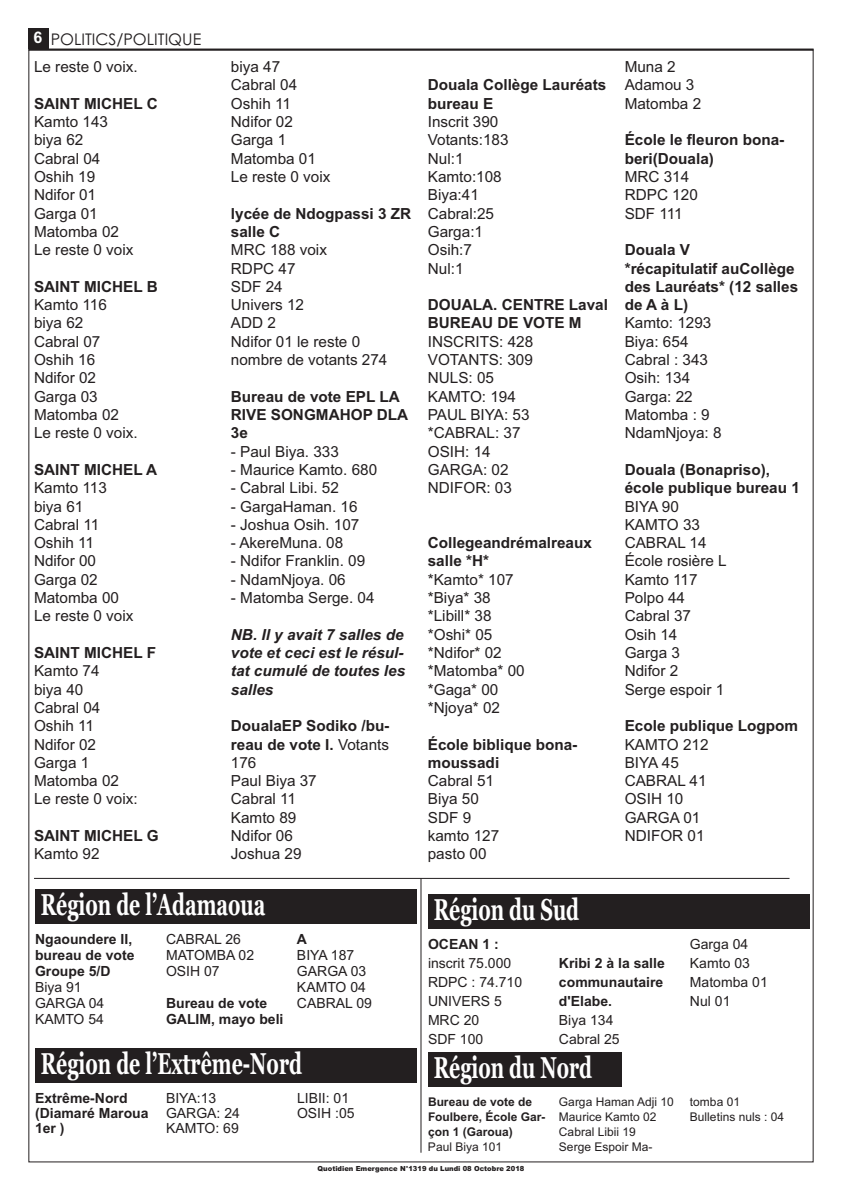
<style>
.page{position:relative;width:842px;height:1191px;background:#fff}
.page>*{position:absolute;margin:0;border:0;box-sizing:border-box;transform-origin:0 0}
.t1{font:700 30px "Georgia";color:#fff;scale:.65 1}
.t2{font:16px "Century Gothic";color:#231f20}
.t3{font:15.3px/18.3px "Arial";color:#231f20}
.t4{font:700 15.3px/18.3px "Arial";color:#231f20}
.t5{font:italic 700 15.3px/18.3px "Arial";color:#231f20}
.t6{font:14px/19px "Arial";color:#231f20}
.t7{font:700 14px/16px "Arial";color:#231f20}
.t8{font:12px/15px "Arial";color:#231f20}
.t9{font:700 12px/15px "Arial";color:#231f20}
.t10{font:900 7px "Arial";color:#231f20}
.s1{font-family:"Arial";font-weight:700;color:#fff}
.s2{font-weight:700}
</style>
<div class="page">
<hr style="left:28px;top:49px;width:786px;height:2px;background:#231f20">
<div style="left:28px;top:28px;width:20px;height:21px;background:#231f20"></div>
<hr style="left:34px;top:878px;width:755px;height:1px;background:#231f20">
<div style="left:35px;top:889px;width:381px;height:35px;background:#231f20"></div>
<div style="left:428px;top:894px;width:381px;height:34px;background:#231f20"></div>
<div style="left:35px;top:1048px;width:381px;height:35px;background:#231f20"></div>
<div style="left:428px;top:1052px;width:194px;height:35px;background:#231f20"></div>
<hr style="left:421px;top:878px;width:1px;height:274px;background:#231f20">
<p class="t2" style="left:34px;top:30px;width:169px"><span class="s1">6</span> POLITICS/POLITIQUE</p>
<p class="t3" style="left:34px;top:58px;width:105px">Le reste 0 voix.</p>
<p class="t4" style="left:34px;top:94px;width:125px">SAINT MICHEL C</p>
<p class="t3" style="left:34px;top:113px;width:101px">Kamto 143 biya 62<br>Cabral 04<br>Oshih 19<br>Ndifor 01<br>Garga 01<br>Matomba 02<br>Le reste 0 voix</p>
<p class="t4" style="left:34px;top:277px;width:125px">SAINT MICHEL B</p>
<p class="t3" style="left:34px;top:296px;width:105px">Kamto 116 biya 62<br>Cabral 07<br>Oshih 16<br>Ndifor 02<br>Garga 03<br>Matomba 02<br>Le reste 0 voix.</p>
<p class="t4" style="left:34px;top:460px;width:125px">SAINT MICHEL A</p>
<p class="t3" style="left:34px;top:479px;width:101px">Kamto 113 biya 61<br>Cabral 11<br>Oshih 11<br>Ndifor 00<br>Garga 02<br>Matomba 00<br>Le reste 0 voix</p>
<p class="t4" style="left:34px;top:643px;width:124px">SAINT MICHEL F</p>
<p class="t3" style="left:34px;top:662px;width:105px">Kamto 74<br>biya 40<br>Cabral 04<br>Oshih 11<br>Ndifor 02<br>Garga 1<br>Matomba 02<br>Le reste 0 voix:</p>
<p class="t4" style="left:34px;top:826px;width:126px">SAINT MICHEL G</p>
<p class="t3" style="left:34px;top:845px;width:67px">Kamto 92</p>
<p class="t3" style="left:231px;top:58px;width:101px">biya 47<br>Cabral 04<br>Oshih 11<br>Ndifor 02<br>Garga 1<br>Matomba 01<br>Le reste 0 voix</p>
<p class="t4" style="left:231px;top:204px;width:182px">lycée de Ndogpassi 3 ZR salle C</p>
<p class="t3" style="left:231px;top:241px;width:158px">MRC 188 voix<br>RDPC 47<br>SDF 24<br>Univers 12<br>ADD 2<br>Ndifor 01 le reste 0 nombre de votants 274</p>
<p class="t4" style="left:231px;top:387px;width:179px">Bureau de vote EPL LA<br>RIVE SONGMAHOP DLA<br>3e</p>
<p class="t3" style="left:231px;top:442px;width:110px">- Paul Biya. 333</p>
<p class="t3" style="left:231px;top:460px;width:148px">- Maurice Kamto. 680</p>
<p class="t3" style="left:231px;top:479px;width:110px">- Cabral Libi. 52</p>
<p class="t3" style="left:231px;top:497px;width:128px">- GargaHaman. 16</p>
<p class="t3" style="left:231px;top:515px;width:130px">- Joshua Osih. 107</p>
<p class="t3" style="left:231px;top:534px;width:114px">- AkereMuna. 08</p>
<p class="t3" style="left:231px;top:552px;width:136px">- Ndifor Franklin. 09</p>
<p class="t3" style="left:231px;top:570px;width:116px">- NdamNjoya. 06</p>
<p class="t3" style="left:231px;top:588px;width:145px">- Matomba Serge. 04</p>
<p class="t5" style="left:231px;top:625px;width:176px">NB. Il y avait 7 salles de vote et ceci est le résul&shy;tat cumulé de toutes les salles</p>
<p class="t3" style="left:231px;top:717px;width:160px"><span class="s2">DoualaEP Sodiko /bu&shy;reau de vote I.</span> Votants<br>176<br>Paul Biya 37<br>Cabral 11<br>Kamto 89<br>Ndifor 06<br>Joshua 29</p>
<h1 class="t1" style="left:41px;top:887px;width:347px">Région de l’Adamaoua</h1>
<p class="t7" style="left:35px;top:931px;width:101px">Ngaoundere II, bureau de vote<br>Groupe 5/D</p>
<p class="t6" style="left:35px;top:979px;width:71px;line-height:16px">Biya 91<br>GARGA 04<br>KAMTO 54</p>
<p class="t6" style="left:166px;top:931px;width:90px;line-height:16px">CABRAL 26<br>MATOMBA 02<br>OSIH 07</p>
<p class="t7" style="left:166px;top:995px;width:119px">Bureau de vote<br>GALIM, mayo beli</p>
<p class="t7" style="left:297px;top:931px;width:12px">A</p>
<p class="t6" style="left:297px;top:947px;width:76px;line-height:16px">BIYA 187<br>GARGA 03<br>KAMTO 04<br>CABRAL 09</p>
<h1 class="t1" style="left:41px;top:1046px;width:404px">Région de l’Extrême-Nord</h1>
<p class="t7" style="left:35px;top:1090px;width:115px;line-height:15px">Extrême-Nord (Diamaré Maroua<br>1er )</p>
<p class="t6" style="left:166px;top:1090px;width:75px;line-height:15px">BIYA:13<br>GARGA: 24<br>KAMTO: 69</p>
<p class="t6" style="left:297px;top:1090px;width:59px;line-height:15px">LIBII: 01<br>OSIH :05</p>
<p class="t4" style="left:428px;top:76px;width:180px">Douala Collège Lauréats bureau E</p>
<p class="t3" style="left:428px;top:113px;width:82px">Inscrit 390<br>Votants:183<br>Nul:1<br>Kamto:108<br>Biya:41<br>Cabral:25<br>Garga:1<br>Osih:7<br>Nul:1</p>
<p class="t4" style="left:428px;top:296px;width:182px">DOUALA. CENTRE Laval<br>BUREAU DE VOTE M</p>
<p class="t3" style="left:428px;top:332px;width:107px">INSCRITS: 428<br>VOTANTS: 309<br>NULS: 05<br>KAMTO: 194<br>PAUL BIYA: 53 *CABRAL: 37<br>OSIH: 14<br>GARGA: 02<br>NDIFOR: 03</p>
<p class="t4" style="left:428px;top:534px;width:166px">Collegeandrémalreaux salle *H*</p>
<p class="t3" style="left:428px;top:570px;width:98px">*Kamto* 107 *Biya* 38 *Libill* 38 *Oshi* 05 *Ndifor* 02 *Matomba* 00 *Gaga* 00 *Njoya* 02</p>
<p class="t4" style="left:428px;top:735px;width:151px">École biblique bona&shy;moussadi</p>
<p class="t3" style="left:428px;top:771px;width:73px">Cabral 51<br>Biya 50<br>SDF 9 kamto 127 pasto 00</p>
<h1 class="t1" style="left:434px;top:891px;width:225px">Région du Sud</h1>
<p class="t3" style="left:625px;top:58px;width:78px">Muna 2<br>Adamou 3<br>Matomba 2</p>
<p class="t4" style="left:625px;top:131px;width:161px">École le fleuron bona&shy;beri(Douala)</p>
<p class="t3" style="left:625px;top:168px;width:75px">MRC 314<br>RDPC 120<br>SDF 111</p>
<p class="t4" style="left:625px;top:241px;width:175px">Douala V<br>*récapitulatif auCollège des Lauréats* (12 salles deAàL)</p>
<p class="t3" style="left:625px;top:314px;width:98px">Kamto: 1293<br>Biya: 654<br>Cabral : 343<br>Osih: 134<br>Garga: 22<br>Matomba : 9<br>NdamNjoya: 8</p>
<p class="t4" style="left:625px;top:460px;width:177px">Douala (Bonapriso), école publique bureau 1</p>
<p class="t3" style="left:625px;top:497px;width:104px">BIYA 90<br>KAMTO 33<br>CABRAL 14<br>École rosière L<br>Kamto 117<br>Polpo 44<br>Cabral 37<br>Osih 14<br>Garga 3<br>Ndifor 2<br>Serge espoir 1</p>
<p class="t4" style="left:625px;top:717px;width:175px">Ecole publique Logpom</p>
<p class="t3" style="left:625px;top:735px;width:85px">KAMTO 212<br>BIYA 45<br>CABRAL 41<br>OSIH 10<br>GARGA 01<br>NDIFOR 01</p>
<p class="t7" style="left:428px;top:936px;width:72px">OCEAN 1 :</p>
<p class="t6" style="left:428px;top:953px;width:96px">inscrit 75.000<br>RDPC : 74.710<br>UNIVERS 5<br>MRC 20<br>SDF 100</p>
<p class="t7" style="left:559px;top:953px;width:107px;line-height:19px;text-align:justify">Kribi 2 à la salle communautaire d'Elabe.</p>
<p class="t6" style="left:559px;top:1010px;width:62px">Biya 134<br>Cabral 25</p>
<h1 class="t1" style="left:434px;top:1050px;width:245px">Région du Nord</h1>
<p class="t6" style="left:690px;top:934px;width:79px">Garga 04<br>Kamto 03<br>Matomba 01<br>Nul 01</p>
<p class="t9" style="left:428px;top:1094px;width:119px">Bureau de vote de<br>Foulbere, École Gar&shy;çon 1 (Garoua)</p>
<p class="t8" style="left:428px;top:1139px;width:76px">Paul Biya 101</p>
<p class="t8" style="left:559px;top:1094px;width:116px">Garga Haman Adji 10<br>Maurice Kamto 02<br>Cabral Libii 19<br>Serge Espoir Ma-</p>
<p class="t8" style="left:690px;top:1094px;width:96px">tomba 01<br>Bulletins nuls : 04</p>
<p class="t10" style="left:318px;top:1164px;width:208px">Quotidien Emergence N°1319 du Lundi 08 Octobre 2018</p>
</div>
